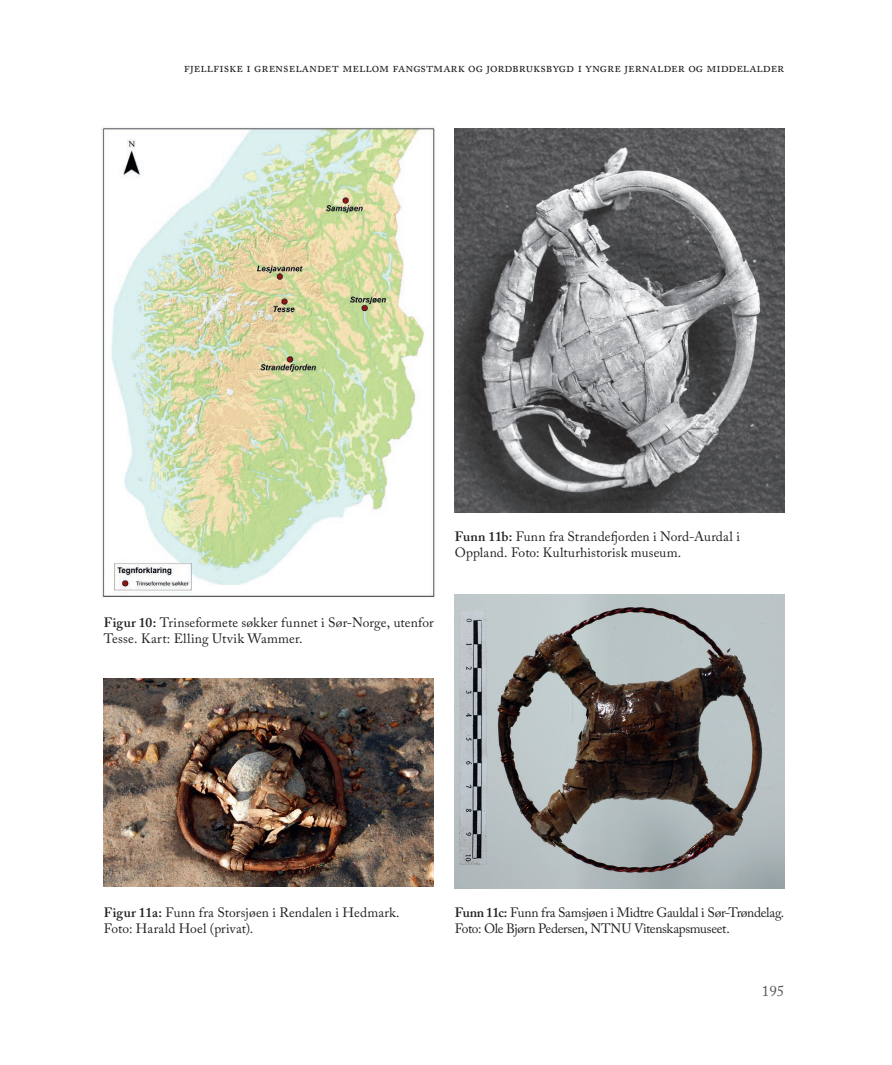
<style>
.page{position:relative;width:892px;height:1065px;background:#fff}
.page>*{position:absolute;margin:0;border:0;box-sizing:border-box;transform-origin:0 0}
.t1{font:15px "Adobe Caslon Pro";color:#57585a}
.t2{font:13.5px/16.2px "Adobe Caslon Pro";color:#231f20}
.t3{font:13.5px/16.2px "Adobe Caslon Pro";letter-spacing:.025em;color:#231f20}
.s1{font-weight:600}
</style>
<div class="page">
<img style="left:102px;top:126px;width:333px;height:472px">
<img style="left:104px;top:679px;width:330px;height:207px">
<img style="left:455px;top:129px;width:329px;height:384px">
<img style="left:455px;top:594px;width:329px;height:294px">
<p class="t2" style="left:184px;top:59px;width:602px">Fjellfiske i grenselandet mellom fangstmark og jordbruksbygd i yngre jernalder og middelalder</p>
<p class="t3" style="left:455px;top:528px;width:287px"><span class="s1">Funn 11b:</span> Funn fra Strandefjorden i Nord-Aurdal i<br>Oppland. Foto: Kulturhistorisk museum.</p>
<p class="t2" style="left:104px;top:614px;width:331px"><span class="s1">Figur 10:</span> Trinseformete søkker funnet i Sør-Norge, utenfor<br>Tesse. Kart: Elling Utvik Wammer.</p>
<p class="t2" style="left:104px;top:904px;width:297px"><span class="s1">Figur 11a:</span> Funn fra Storsjøen i Rendalen i Hedmark.<br>Foto: Harald Hoel (privat).</p>
<p class="t2" style="left:455px;top:904px;width:331px"><span class="s1">Funn 11c:</span> Funn fra Samsjøen i Midtre Gauldal i Sør-Trøndelag.<br>Foto: Ole Bjørn Pedersen, NTNU Vitenskapsmuseet.</p>
<p class="t1" style="left:762px;top:982px;width:24px">195</p>
</div>
